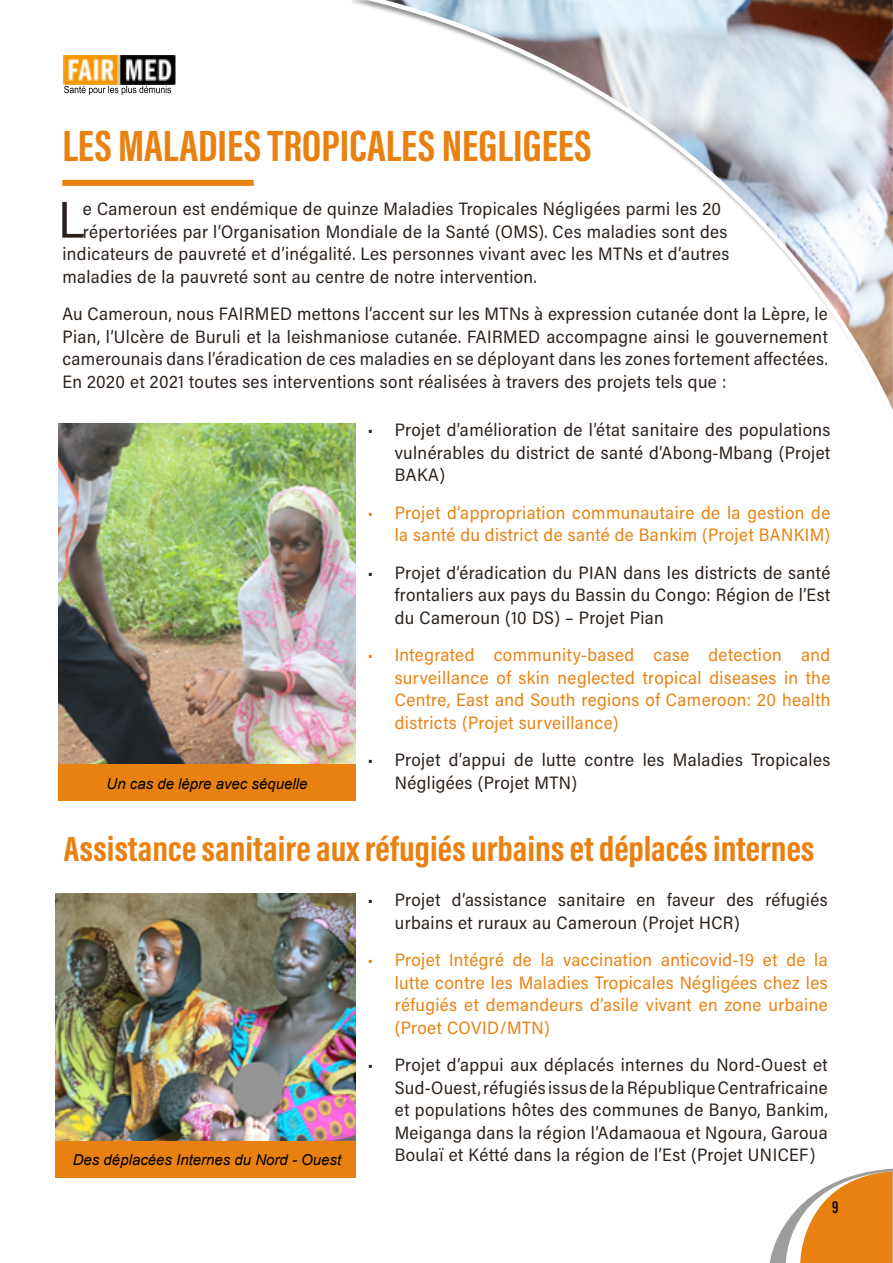
<style>
.page{position:relative;width:893px;height:1263px;background:#fff}
.page>*{position:absolute;margin:0;border:0;box-sizing:border-box;transform-origin:0 0}
.t1{font:51.75px "Acumin Variable Concept";color:#2b201b}
.t2{font:45px "Acumin Variable Concept";letter-spacing:-.245em;color:#e98110;scale:1.1 1}
.t3{font:36px "Acumin Variable Concept";letter-spacing:-.145em;color:#e98110;scale:1.13 1}
.t4{font:18px/22.5px "Acumin Variable Concept";letter-spacing:.015em;color:#2b201b;text-align:justify}
.t5{font:18px/22.5px "Acumin Variable Concept";letter-spacing:.015em;color:#e98110;text-align:justify}
.t6{font:18px "Acumin Variable Concept";color:#000}
.t7{font:italic 15px "Arial";color:#000}
</style>
<div class="page">
<svg style="left:770px;top:1168px;width:123px;height:95px"></svg>
<img style="left:64px;top:55px;width:111px;height:30px">
<svg style="left:64px;top:86px;width:107px;height:9px"></svg>
<svg style="left:358px;top:0;width:535px;height:410px"></svg>
<img style="left:58px;top:423px;width:298px;height:341px">
<img style="left:55px;top:893px;width:301px;height:248px">
<div style="left:58px;top:764px;width:298px;height:36px;background:#e98110"></div>
<div style="left:55px;top:1141px;width:301px;height:37px;background:#e98110"></div>
<div style="left:62px;top:180px;width:192px;height:6px;background:#e98110"></div>
<h2 class="t2" style="left:62px;top:114px;width:494px">LESMALADI ESTROPICALESNEGLIGEES</h2>
<h1 class="t1" style="left:58px;top:184px;width:30px">L</h1>
<p class="t4" style="left:83px;top:197px;width:640px">e Cameroun est endémique de quinze Maladies Tropicales Négligées parmi les 20</p>
<p class="t4" style="left:83px;top:219px;width:646px">répertoriées par l’Organisation Mondiale de la Santé (OMS). Ces maladies sont des</p>
<p class="t4" style="left:62px;top:242px;width:668px">indicateurs de pauvreté et d’inégalité. Les personnes vivant avec les MTNs et d’autres</p>
<p class="t4" style="left:62px;top:264px;width:476px">maladies de la pauvreté sont au centre de notre intervention.</p>
<p class="t4" style="left:62px;top:302px;width:767px">Au Cameroun, nous FAIRMED mettons l’accent sur les MTNs à expression cutanée dont la Lèpre, le Pian, l’Ulcère de Buruli et la leishmaniose cutanée. FAIRMED accompagne ainsi le gouvernement camerounais dans l’éradication de ces maladies en se déployant dans les zones fortement affectées.<br>En 2020 et 2021 toutes ses interventions sont réalisées à travers des projets tels que :</p>
<p class="t4" style="left:395px;top:418px;width:437px;text-indent:-27px">• Projet d’amélioration de l’état sanitaire des populations vulnérables du district de santé d’Abong-Mbang (Projet BAKA)</p>
<p class="t5" style="left:368px;top:501px;width:464px;text-align:right">• Projet d’appropriation communautaire de la gestion de la santé du district de santé de Bankim (Projet BANKIM)</p>
<p class="t4" style="left:395px;top:561px;width:437px;text-indent:-27px">• Projet d’éradication du PIAN dans les districts de santé frontaliers aux pays du Bassin du Congo: Région de l’Est du Cameroun (10 DS) – Projet Pian</p>
<p class="t5" style="left:395px;top:643px;width:437px;text-indent:-27px">• Integrated community-based case detection and surveillance of skin neglected tropical diseases in the Centre, East and South regions of Cameroon: 20 health districts (Projet surveillance)</p>
<p class="t4" style="left:395px;top:748px;width:437px;text-indent:-27px">• Projet d’appui de lutte contre les Maladies Tropicales<br>Négligées (Projet MTN)</p>
<p class="t7" style="left:107px;top:774px;width:202px">Un cas de lèpre avec séquelle</p>
<h3 class="t3" style="left:64px;top:824px;width:670px">Assistance sanitaire aux réfugiés urbains et déplacés internes</h3>
<p class="t7" style="left:73px;top:1150px;width:270px">Des déplacées Internes du Nord - Ouest</p>
<p class="t4" style="left:395px;top:888px;width:434px;text-indent:-27px">• Projet d’assistance sanitaire en faveur des réfugiés urbains et ruraux au Cameroun (Projet HCR)</p>
<p class="t5" style="left:395px;top:948px;width:434px;text-indent:-27px">• Projet Intégré de la vaccination anticovid-19 et de la lutte contre les Maladies Tropicales Négligées chez les réfugiés et demandeurs d’asile vivant en zone urbaine (Proet COVID/MTN)</p>
<p class="t4" style="left:395px;top:1053px;width:434px;text-indent:-27px">• Projet d’appui aux déplacés internes du Nord-Ouest et Sud-Ouest, réfugiés issus de la République Centrafricaine et populations hôtes des communes de Banyo, Bankim, Meiganga dans la région l’Adamaoua et Ngoura, Garoua Boulaï et Kétté dans la région de l’Est (Projet UNICEF)</p>
<p class="t6" style="left:832px;top:1194px;width:11px">9</p>
</div>
